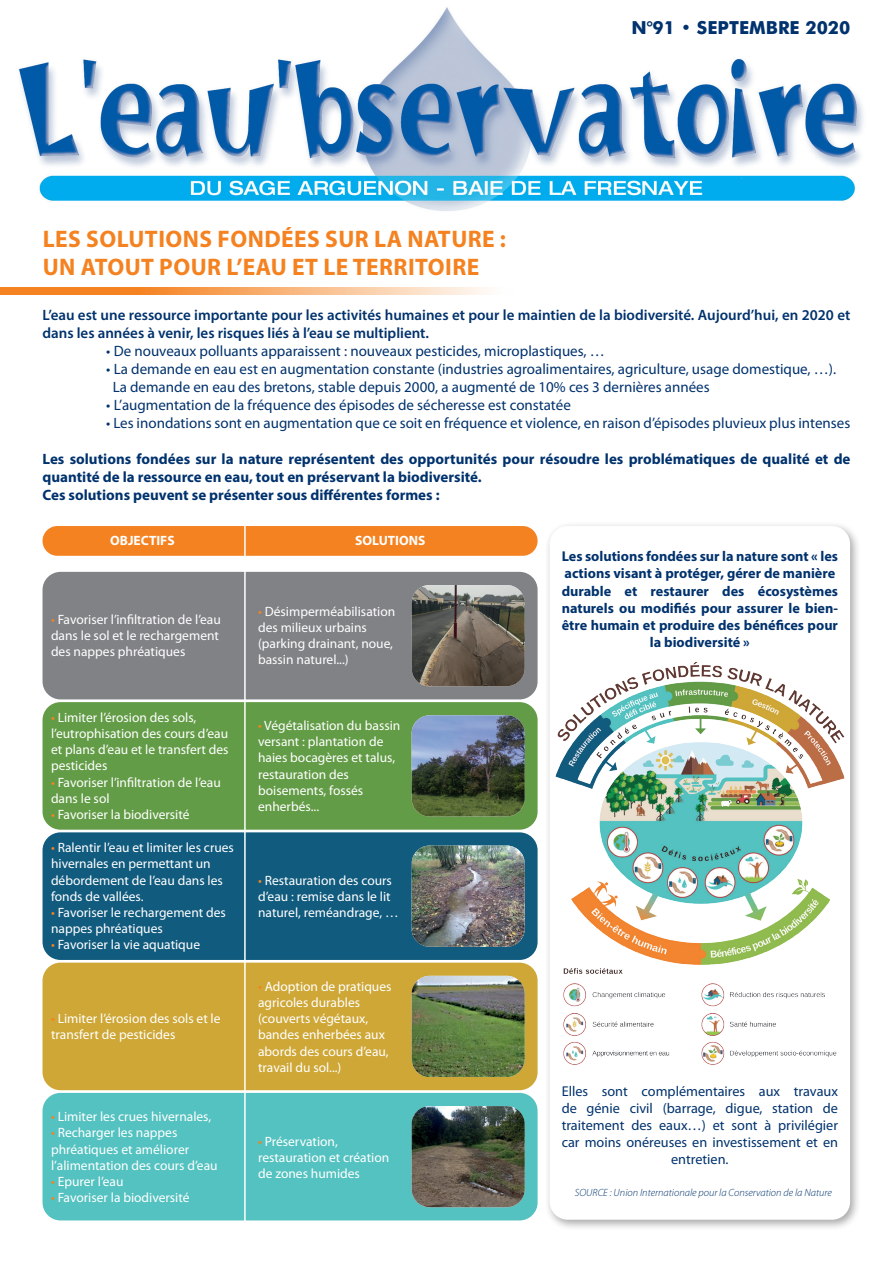
<style>
.page{position:relative;width:893px;height:1263px;background:#fff}
.page>*{position:absolute;margin:0;border:0;box-sizing:border-box;transform-origin:0 0}
.t1{font:700 24px/28.8px "Myriad Pro";letter-spacing:.02em;color:#f58220}
.t2{font:700 18px "Futura BT";color:#00326d}
.t3{font:15px/18px "Myriad Pro";color:#00326d}
.t4{font:700 15px/18px "Myriad Pro";color:#00326d}
.t5{font:600 15px/18px "Myriad Pro";color:#00326d}
.t6{font:700 14.25px/17.1px "Myriad Pro";color:#00326d;text-align:center}
.t7{font:14.25px/17.1px "Myriad Pro";color:#00326d;text-align:center}
.t8{font:13.5px/16.2px "Myriad Pro";color:#fff}
.t9{font:700 13.5px "Myriad Pro";color:#fff}
.t10{font:italic 300 10.5px "Myriad Pro";color:#00326d}
.s1{color:#f58220}
</style>
<div class="page">
<div style="left:544px;top:521px;width:317px;height:710px;background:#231f20;opacity:.39"></div>
<div style="left:550px;top:526px;width:300px;height:694px;background:#fff;border-radius:18px"></div>
<div style="left:43px;top:702px;width:495px;height:128px;background:#639c47;border-radius:18px"></div>
<div style="left:43px;top:832px;width:495px;height:128px;background:#115b7e;border-radius:18px"></div>
<div style="left:43px;top:963px;width:495px;height:127px;background:#cea736;border-radius:18px"></div>
<div style="left:43px;top:1093px;width:495px;height:127px;background:#54c2c0;border-radius:18px"></div>
<div style="left:43px;top:572px;width:495px;height:127px;background:#808285;border-radius:18px"></div>
<div style="left:43px;top:526px;width:495px;height:30px;background:#f58220;border-radius:15px"></div>
<img style="left:18px;top:7px;width:845px;height:204px">
<svg style="left:0;top:287px;width:488px;height:7px;background:#f8ac6c"></svg>
<img style="left:555px;top:661px;width:290px;height:304px">
<img style="left:563px;top:968px;width:274px;height:97px">
<hr style="left:244px;top:523px;width:2px;height:717px;background:#fff">
<img style="left:412px;top:585px;width:113px;height:101px">
<img style="left:412px;top:715px;width:113px;height:101px">
<img style="left:412px;top:845px;width:113px;height:102px">
<img style="left:412px;top:976px;width:113px;height:101px">
<img style="left:412px;top:1106px;width:113px;height:101px">
<h2 class="t2" style="left:631px;top:16px;width:221px">N°91 • SEPTEMBRE 2020</h2>
<h1 class="t1" style="left:43px;top:223px;width:465px">LES SOLUTIONS FONDÉES SUR LA NATURE :<br>UN ATOUT POUR L’EAU ET LE TERRITOIRE</h1>
<p class="t5" style="left:43px;top:305px;width:809px">L’eau est une ressource importante pour les activités humaines et pour le maintien de la biodiversité. Aujourd’hui, en 2020 et dans les années à venir, les risques liés à l’eau se multiplient.</p>
<p class="t3" style="left:106px;top:341px;width:500px">• De nouveaux polluants apparaissent : nouveaux pesticides, microplastiques, …</p>
<p class="t3" style="left:113px;top:359px;width:725px;text-indent:-6px">• La demande en eau est en augmentation constante (industries agroalimentaires, agriculture, usage domestique, …).<br>La demande en eau des bretons, stable depuis 2000, a augmenté de 10% ces 3 dernières années</p>
<p class="t3" style="left:106px;top:395px;width:466px">• L’augmentation de la fréquence des épisodes de sécheresse est constatée</p>
<p class="t3" style="left:106px;top:413px;width:745px">• Les inondations sont en augmentation que ce soit en fréquence et violence, en raison d’épisodes pluvieux plus intenses</p>
<p class="t4" style="left:43px;top:450px;width:809px">Les solutions fondées sur la nature représentent des opportunités pour résoudre les problématiques de qualité et de quantité de la ressource en eau, tout en préservant la biodiversité.<br>Ces solutions peuvent se présenter sous différentes formes :</p>
<p class="t9" style="left:110px;top:532px;width:66px">OBJECTIFS</p>
<p class="t8" style="left:51px;top:611px;width:171px"><span class="s1">•</span> Favoriser l’infiltration de l’eau dans le sol et le rechargement des nappes phréatiques</p>
<p class="t8" style="left:51px;top:709px;width:179px"><span class="s1">•</span> Limiter l’érosion des sols, l’eutrophisation des cours d’eau et plans d’eau et le transfert des pesticides</p>
<p class="t8" style="left:51px;top:774px;width:171px"><span class="s1">•</span> Favoriser l’infiltration de l’eau dans le sol</p>
<p class="t8" style="left:51px;top:806px;width:140px"><span class="s1">•</span> Favoriser la biodiversité</p>
<p class="t8" style="left:51px;top:839px;width:184px"><span class="s1">•</span> Ralentir l’eau et limiter les crues hivernales en permettant un débordement de l’eau dans les fonds de vallées.</p>
<p class="t8" style="left:51px;top:904px;width:176px"><span class="s1">•</span> Favoriser le rechargement des nappes phréatiques</p>
<p class="t8" style="left:51px;top:936px;width:151px"><span class="s1">•</span> Favoriser la vie aquatique</p>
<p class="t8" style="left:51px;top:1010px;width:171px"><span class="s1">•</span> Limiter l’érosion des sols et le transfert de pesticides</p>
<p class="t8" style="left:51px;top:1108px;width:162px"><span class="s1">•</span> Limiter les crues hivernales,</p>
<p class="t8" style="left:51px;top:1124px;width:168px"><span class="s1">•</span> Recharger les nappes phréatiques et améliorer l’alimentation des cours d’eau</p>
<p class="t8" style="left:51px;top:1173px;width:74px"><span class="s1">•</span> Epurer l’eau</p>
<p class="t8" style="left:51px;top:1189px;width:140px"><span class="s1">•</span> Favoriser la biodiversité</p>
<p class="t9" style="left:355px;top:532px;width:72px">SOLUTIONS</p>
<p class="t8" style="left:258px;top:603px;width:139px"><span class="s1">•</span> Désimperméabilisation des milieux urbains (parking drainant, noue, bassin naturel...)</p>
<p class="t8" style="left:258px;top:717px;width:144px"><span class="s1">•</span> Végétalisation du bassin versant : plantation de haies bocagères et talus, restauration des boisements, fossés enherbés...</p>
<p class="t8" style="left:258px;top:872px;width:142px"><span class="s1">•</span> Restauration des cours d’eau : remise dans le lit naturel, reméandrage, …</p>
<p class="t8" style="left:258px;top:978px;width:135px"><span class="s1">•</span> Adoption de pratiques agricoles durables (couverts végétaux, bandes enherbées aux abords des cours d’eau, travail du sol...)</p>
<p class="t8" style="left:258px;top:1133px;width:133px"><span class="s1">•</span> Préservation, restauration et création de zones humides</p>
<p class="t6" style="left:562px;top:548px;width:278px">Les solutions fondées sur la nature sont « les actions visant à protéger, gérer de manière durable et restaurer des écosystèmes naturels ou modifiés pour assurer le bien&shy;être humain et produire des bénéfices pour la biodiversité »</p>
<p class="t7" style="left:562px;top:1082px;width:278px">Elles sont complémentaires aux travaux de génie civil (barrage, digue, station de traitement des eaux…) et sont à privilégier car moins onéreuses en investissement et en entretien.</p>
<p class="t10" style="left:575px;top:1186px;width:259px">SOURCE : Union Internationale pour la Conservation de la Nature</p>
</div>
